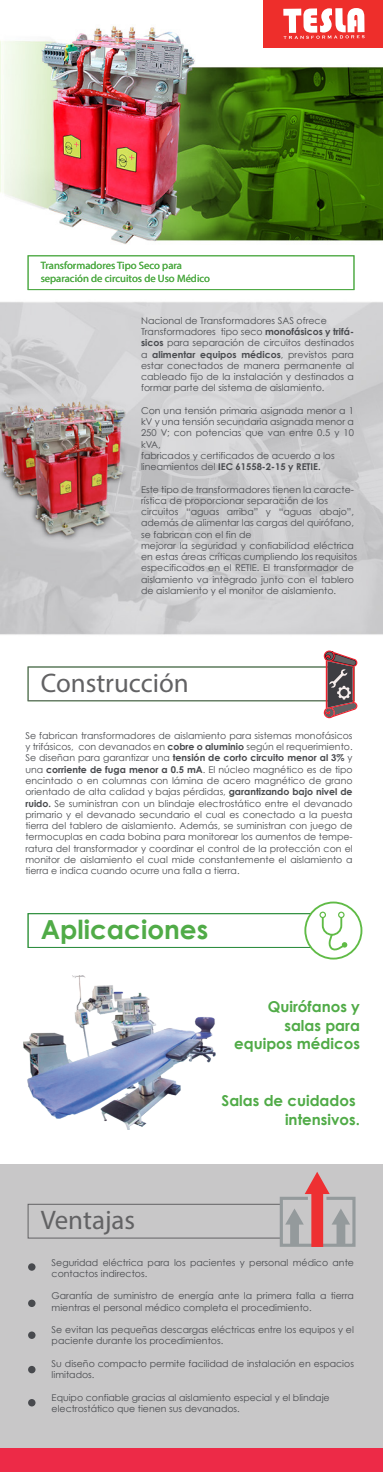
<style>
.page{position:relative;width:383px;height:1472px;background:#fff}
.page>*{position:absolute;margin:0;border:0;box-sizing:border-box;transform-origin:0 0}
.t1{font:26.88px "Myriad Pro";color:#626264}
.t2{font:700 26.25px "Century Gothic";color:#50ab47}
.t3{font:700 15px/18.8px "Century Gothic";color:#50ab47;text-align:right}
.t4{font:10.62px/12.8px "Myriad Pro";color:#50ab46}
.t5{font:9.38px/11.2px "Century Gothic";color:#484a4e}
.s1{font-weight:700}
</style>
<div class="page">
<img style="left:0;top:25px;width:382px;height:683px">
<div style="left:0;top:1447px;width:382px;height:24px;background:#ed2a47"></div>
<div style="left:262px;top:0;width:120px;height:47px;background:#ee2e2b"></div>
<svg style="left:283px;top:8px;width:81px;height:31px"></svg>
<div style="left:28px;top:255px;width:326px;height:35px;border:1px solid #50ab46"></div>
<div style="left:28px;top:666px;width:326px;height:35px;border:1px solid #626264"></div>
<img style="left:23px;top:975px;width:192px;height:154px">
<svg style="left:323px;top:647px;width:34px;height:71px"></svg>
<div style="left:28px;top:913px;width:326px;height:34px;border:1px solid #2e8d41"></div>
<div style="left:305px;top:902px;width:56px;height:56px;background:#fff;border-radius:50%"></div>
<div style="left:304px;top:901px;width:58px;height:58px;border:2px solid #60bb46;border-radius:50%"></div>
<svg style="left:319px;top:911px;width:28px;height:44px"></svg>
<div style="left:0;top:1164px;width:382px;height:283px;background:#c8c7c8"></div>
<div style="left:28px;top:1203px;width:253px;height:35px;border:1px solid #626264"></div>
<svg style="left:278px;top:1172px;width:78px;height:75px"></svg>
<div style="left:28px;top:1263px;width:7px;height:7px;background:#484a4e;border-radius:50%"></div>
<div style="left:28px;top:1299px;width:7px;height:7px;background:#484a4e;border-radius:50%"></div>
<div style="left:28px;top:1331px;width:7px;height:7px;background:#484a4e;border-radius:50%"></div>
<div style="left:28px;top:1365px;width:7px;height:8px;background:#484a4e;border-radius:50%"></div>
<div style="left:28px;top:1398px;width:7px;height:8px;background:#484a4e;border-radius:50%"></div>
<p class="t4" style="left:41px;top:259px;width:171px">Transformadores Tipo Seco para separación de circuitos de Uso Médico</p>
<p class="t5" style="left:141px;top:314px;width:214px">Nacional de Transformadores SAS ofrece Transformadores tipo seco <span class="s1">monofásicos y trifá&shy;sicos</span> para separación de circuitos destinados a <span class="s1">alimentar equipos médicos</span>, previstos para estar conectados de manera permanente al cableado fijo de la instalación y destinados a formar parte del sistema de aislamiento.</p>
<p class="t5" style="left:141px;top:404px;width:214px">Con una tensión primaria asignada menor a 1 kV y una tensión secundaria asignada menor a 250 V; con potencias que van entre 0.5 y 10 kVA,<br>fabricados y certificados de acuerdo a los lineamientos del <span class="s1">IEC 61558-2-15 y RETIE.</span></p>
<p class="t5" style="left:141px;top:483px;width:217px">Este tipo de transformadores tienen la caracte&shy;rística de proporcionar separación de los circuitos “aguas arriba” y “aguas abajo”, además de alimentar las cargas del quirófano, se fabrican con el fin de<br>mejorar la seguridad y confiabilidad eléctrica en estas áreas críticas cumpliendo los requisitos especificados en el RETIE. El transformador de aislamiento va integrado junto con el tablero de aislamiento y el monitor de aislamiento.</p>
<h1 class="t1" style="left:41px;top:666px;width:149px">Construcción</h1>
<p class="t5" style="left:25px;top:729px;width:328px;text-align:justify">Se fabrican transformadores de aislamiento para sistemas monofásicos y trifásicos, con devanados en <span class="s1">cobre o aluminio</span> según el requerimiento.<br>Se diseñan para garantizar una <span class="s1">tensión de corto circuito menor al 3%</span> y una <span class="s1">corriente de fuga menor a 0.5 mA</span>. El núcleo magnético es de tipo encintado o en columnas con lámina de acero magnético de grano orientado de alta calidad y bajas pérdidas, <span class="s1">garantizando bajo nivel de ruido.</span> Se suministran con un blindaje electrostático entre el devanado primario y el devanado secundario el cual es conectado a la puesta tierra del tablero de aislamiento. Además, se suministran con juego de termocuplas en cada bobina para monitorear los aumentos de tempe&shy;ratura del transformador y coordinar el control de la protección con el monitor de aislamiento el cual mide constantemente el aislamiento a tierra e indica cuando ocurre una falla a tierra.</p>
<h2 class="t2" style="left:41px;top:913px;width:169px">Aplicaciones</h2>
<h3 class="t3" style="left:234px;top:996px;width:127px">Quirófanos y salas para equipos médicos</h3>
<h3 class="t3" style="left:221px;top:1090px;width:140px">Salas de cuidados intensivos.</h3>
<h1 class="t1" style="left:41px;top:1203px;width:96px">Ventajas</h1>
<p class="t5" style="left:52px;top:1256px;width:303px">Seguridad eléctrica para los pacientes y personal médico ante contactos indirectos.</p>
<p class="t5" style="left:52px;top:1290px;width:303px">Garantía de suministro de energía ante la primera falla a tierra mientras el personal médico completa el procedimiento.</p>
<p class="t5" style="left:52px;top:1323px;width:303px">Se evitan las pequeñas descargas eléctricas entre los equipos y el paciente durante los procedimientos.</p>
<p class="t5" style="left:52px;top:1357px;width:303px">Su diseño compacto permite facilidad de instalación en espacios limitados.</p>
<p class="t5" style="left:52px;top:1391px;width:279px">Equipo confiable gracias al aislamiento especial y el blindaje electrostático que tienen sus devanados.</p>
</div>
